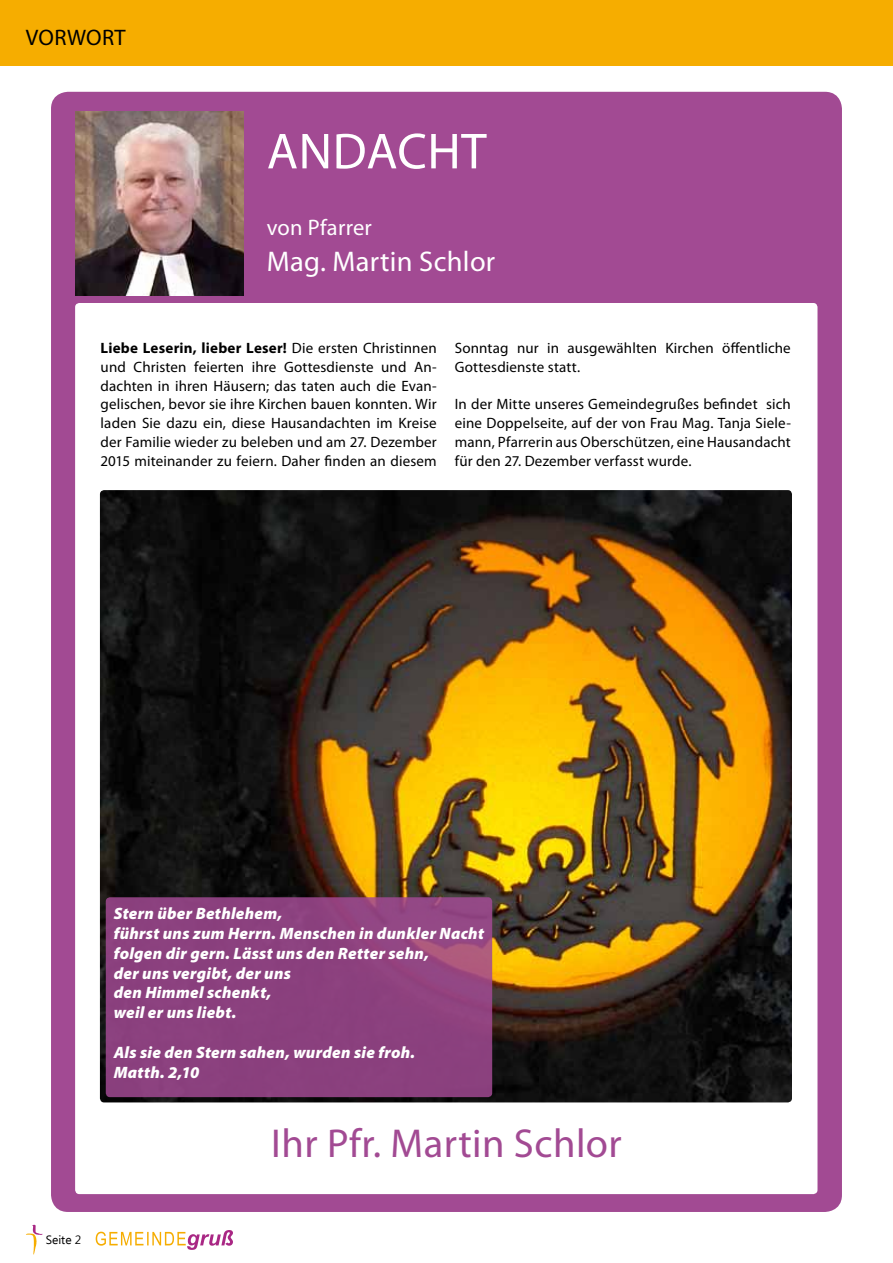
<style>
.page{position:relative;width:893px;height:1263px;background:#fff}
.page>*{position:absolute;margin:0;border:0;box-sizing:border-box;transform-origin:0 0}
.t1{font:51px "Myriad Pro";letter-spacing:.01em;color:#fff}
.t2{font:40.5px "Myriad Pro";letter-spacing:.01em;color:#a24a93}
.t3{font:28.5px "Myriad Pro";letter-spacing:.01em;color:#fff}
.t4{font:22.5px "Myriad Pro";letter-spacing:.01em;color:#fff}
.t5{font:22.5px "Myriad Pro";letter-spacing:.01em;color:#000}
.t6{font:italic 900 16.5px/19.8px "Myriad Pro";letter-spacing:.015em;color:#fff}
.t7{font:15px/18.8px "Myriad Pro";letter-spacing:.01em;color:#000;text-align:justify}
.t8{font:12px "Ebrima";color:#000}
.s1{font-weight:700}
</style>
<div class="page">
<div style="left:0;top:0;width:893px;height:66px;background:#f6ad00"></div>
<svg style="left:26px;top:1225px;width:17px;height:29px"></svg>
<svg style="left:96px;top:1230px;width:137px;height:20px"></svg>
<div style="left:51px;top:92px;width:791px;height:1120px;background:#a24a93;border-radius:17px"></div>
<div style="left:75px;top:303px;width:742px;height:891px;background:#fff;border-radius:4px"></div>
<img style="left:75px;top:111px;width:169px;height:185px">
<img style="left:100px;top:490px;width:692px;height:612px">
<div style="left:106px;top:897px;width:386px;height:200px;background:#8b407e;border-radius:4px"></div>
<h3 class="t5" style="left:26px;top:23px;width:101px">VORWORT</h3>
<h1 class="t1" style="left:267px;top:120px;width:221px">ANDACHT</h1>
<h3 class="t4" style="left:267px;top:213px;width:107px">von Pfarrer</h3>
<h3 class="t3" style="left:267px;top:244px;width:230px">Mag. Martin Schlor</h3>
<p class="t7" style="left:101px;top:338px;width:338px"><span class="s1">Liebe Leserin, lieber Leser!</span> Die ersten Christinnen und Christen feierten ihre Gottesdienste und An&shy;dachten in ihren Häusern; das taten auch die Evan&shy;gelischen, bevor sie ihre Kirchen bauen konnten. Wir laden Sie dazu ein, diese Hausandachten im Kreise der Familie wieder zu beleben und am 27. Dezember 2015 miteinander zu feiern. Daher finden an diesem</p>
<p class="t7" style="left:455px;top:338px;width:338px">Sonntag nur in ausgewählten Kirchen öffentliche<br>Gottesdienste statt.</p>
<p class="t7" style="left:455px;top:395px;width:338px">In der Mitte unseres Gemeindegrußes befindet sich eine Doppelseite, auf der von Frau Mag. Tanja Siele&shy;mann, Pfarrerin aus Oberschützen, eine Hausandacht für den 27. Dezember verfasst wurde.</p>
<p class="t6" style="left:114px;top:904px;width:372px">Stern über Bethlehem,<br>führst uns zum Herrn. Menschen in dunkler Nacht folgen dir gern. Lässt uns den Retter sehn,<br>der uns vergibt, der uns<br>den Himmel schenkt,<br>weil er uns liebt.</p>
<p class="t6" style="left:114px;top:1042px;width:303px">Als sie den Stern sahen, wurden sie froh.<br>Matth. 2,10</p>
<p class="t8" style="left:46px;top:1231px;width:37px">Seite 2</p>
<h2 class="t2" style="left:271px;top:1119px;width:352px">Ihr Pfr. Martin Schlor</h2>
</div>
